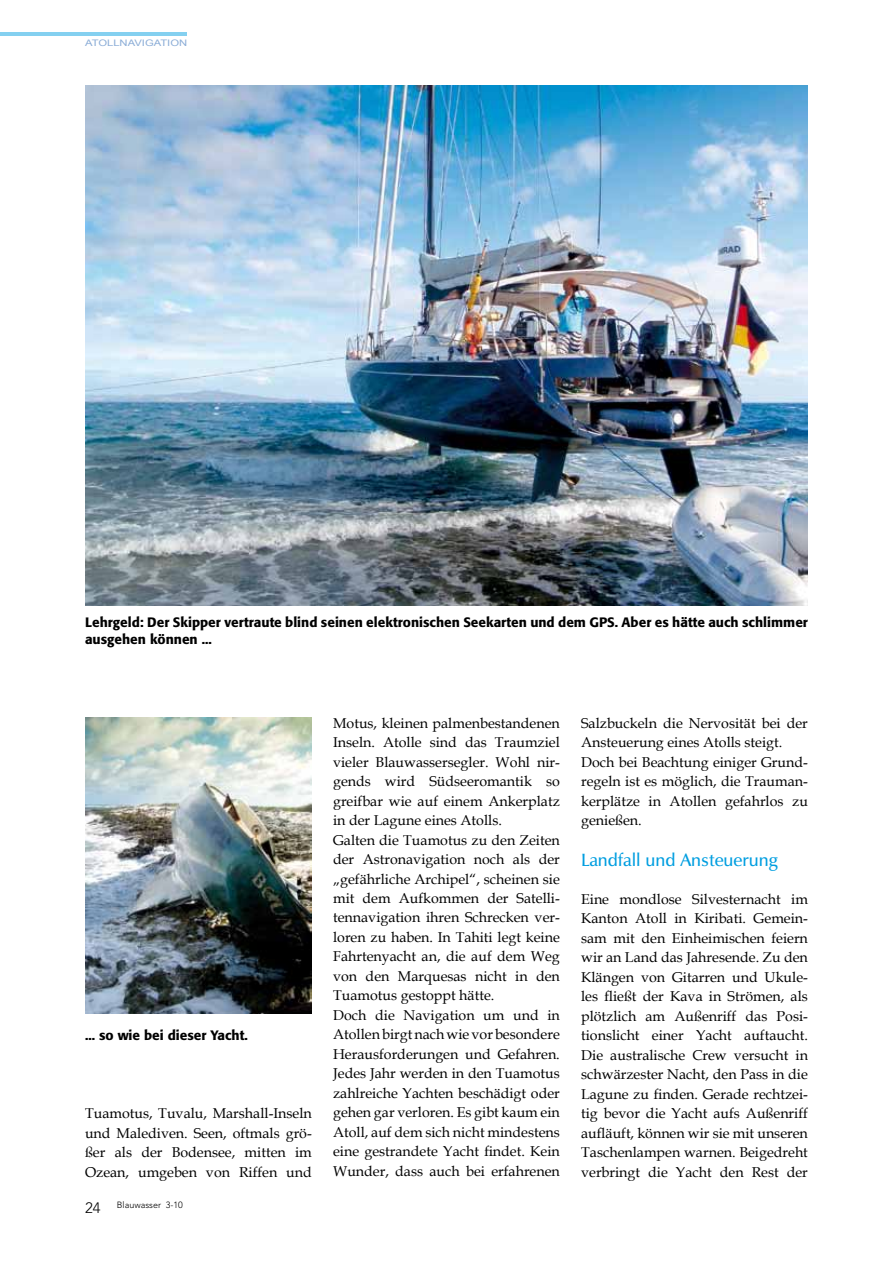
<style>
.page{position:relative;width:893px;height:1263px;background:#fff}
.page>*{position:absolute;margin:0;border:0;box-sizing:border-box;transform-origin:0 0}
.t1{font:600 18px "Zapf Humanist 601 BT";color:#009ee0}
.t2{font:14.25px/19.5px "Book Antiqua";color:#000;text-align:justify}
.t3{font:500 13.5px/16.5px "Formata";color:#000}
.t4{font:300 9px "Avenir";color:#000}
.t5{font:9px "Arial";color:#8badd7;scale:1.25 1}
.s1{font-size:15px}
</style>
<div class="page">
<hr style="left:0;top:33px;width:187px;height:3px;background:#84d0f0">
<img style="left:85px;top:85px;width:723px;height:521px">
<img style="left:85px;top:717px;width:227px;height:296px">
<p class="t5" style="left:85px;top:37px;width:83px">ATOLLNAVIGATION</p>
<p class="t3" style="left:85px;top:614px;width:724px">Lehrgeld: Der Skipper vertraute blind seinen elektronischen Seekarten und dem GPS. Aber es hätte auch schlimmer ausgehen können ...</p>
<p class="t3" style="left:85px;top:1027px;width:164px">... so wie bei dieser Yacht.</p>
<p class="t2" style="left:85px;top:1103px;width:228px">Tuamotus, Tuvalu, Marshall-Inseln und Malediven. Seen, oftmals grö&shy;ßer als der Bodensee, mitten im Ozean, umgeben von Riffen und</p>
<p class="t4" style="left:85px;top:1200px;width:99px"><span class="s1">24</span> Blauwasser 3-10</p>
<p class="t2" style="left:333px;top:713px;width:228px;text-align:left">Motus, kleinen palmenbestandenen Inseln. Atolle sind das Traumziel vieler Blauwassersegler. Wohl nir&shy;gends wird Südseeromantik so greifbar wie auf einem Ankerplatz in der Lagune eines Atolls.<br>Galten die Tuamotus zu den Zeiten der Astronavigation noch als der „gefährliche Archipel“, scheinen sie mit dem Aufkommen der Satelli&shy;tennavigation ihren Schrecken ver&shy;loren zu haben. In Tahiti legt keine Fahrtenyacht an, die auf dem Weg von den Marquesas nicht in den Tuamotus gestoppt hätte.<br>Doch die Navigation um und in Atollen birgt nach wie vor besondere Herausforderungen und Gefahren.<br>Jedes Jahr werden in den Tuamotus zahlreiche Yachten beschädigt oder gehen gar verloren. Es gibt kaum ein Atoll, auf dem sich nicht mindestens eine gestrandete Yacht findet. Kein Wunder, dass auch bei erfahrenen</p>
<p class="t2" style="left:581px;top:713px;width:228px;text-align:left">Salzbuckeln die Nervosität bei der<br>Ansteuerung eines Atolls steigt.<br>Doch bei Beachtung einiger Grund&shy;regeln ist es möglich, die Trauman&shy;kerplätze in Atollen gefahrlos zu genießen.</p>
<p class="t1" style="left:581px;top:849px;width:198px">Landfall und Ansteuerung</p>
<p class="t2" style="left:581px;top:889px;width:228px">Eine mondlose Silvesternacht im Kanton Atoll in Kiribati. Gemein&shy;sam mit den Einheimischen feiern wir an Land das Jahresende. Zu den Klängen von Gitarren und Ukule&shy;les fließt der Kava in Strömen, als plötzlich am Außenriff das Posi&shy;tionslicht einer Yacht auftaucht.<br>Die australische Crew versucht in schwärzester Nacht, den Pass in die Lagune zu finden. Gerade rechtzei&shy;tig bevor die Yacht aufs Außenriff aufläuft, können wir sie mit unseren Taschenlampen warnen. Beigedreht verbringt die Yacht den Rest der</p>
</div>
